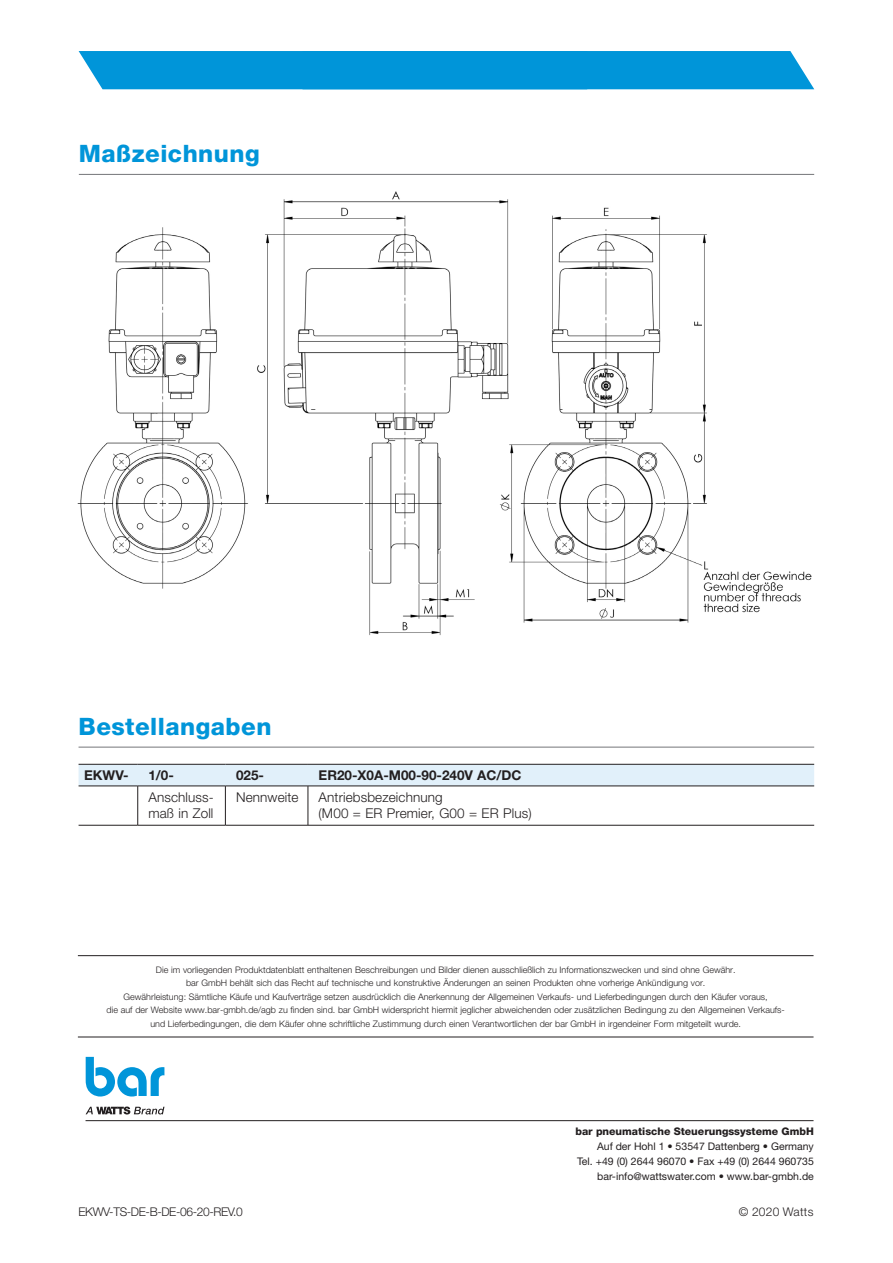
<style>
.page{position:relative;width:893px;height:1263px;background:#fff}
.page>*{position:absolute;margin:0;border:0;box-sizing:border-box;transform-origin:0 0}
.t1{font:800 24px "Helvetica Neue LT Std";letter-spacing:.02em;color:#0095d9}
.t2{font:300 13.5px/16.5px "Helvetica Neue LT Std";letter-spacing:.01em;color:#231f20}
.t3{font:700 13.5px "Helvetica Neue LT Std";color:#231f20}
.t4{font:300 12px "Helvetica Neue LT Std";letter-spacing:-.03em;color:#231f20}
.t5{font:300 12px "Helvetica Neue LT Std";letter-spacing:.02em;color:#231f20}
.t6{font:10.5px/15px "Helvetica Neue LT Std";color:#231f20;text-align:right}
.t7{font:800 10.5px "Helvetica Neue LT Std";color:#231f20}
.t8{font:300 9px/13.5px "Helvetica Neue LT Std";color:#231f20;text-align:center}
</style>
<div class="page">
<hr style="left:86px;top:1120px;width:727px;height:1px;background:#231f20">
<svg style="left:86px;top:1057px;width:78px;height:39px"></svg>
<svg style="left:86px;top:1106px;width:78px;height:8px"></svg>
<hr style="left:78px;top:1037px;width:735px;height:1px;background:#231f20">
<hr style="left:78px;top:955px;width:735px;height:1px;background:#231f20">
<div style="left:79px;top:51px;width:735px;height:38px;background:#0095d9"></div>
<hr style="left:79px;top:174px;width:735px;height:1px;background:#757679">
<hr style="left:79px;top:747px;width:735px;height:1px;background:#757679">
<div style="left:79px;top:765px;width:735px;height:21px;background:#e1f0fa"></div>
<hr style="left:137px;top:786px;width:1px;height:39px;background:#231f20">
<hr style="left:79px;top:764px;width:59px;height:1px;background:#231f20">
<hr style="left:138px;top:764px;width:87px;height:1px;background:#231f20">
<hr style="left:225px;top:764px;width:83px;height:1px;background:#231f20">
<hr style="left:308px;top:764px;width:506px;height:1px;background:#231f20">
<hr style="left:79px;top:786px;width:59px;height:1px;background:#231f20">
<hr style="left:138px;top:786px;width:87px;height:1px;background:#231f20">
<hr style="left:225px;top:786px;width:83px;height:1px;background:#231f20">
<hr style="left:308px;top:786px;width:506px;height:1px;background:#231f20">
<hr style="left:79px;top:825px;width:59px;height:1px;background:#231f20">
<hr style="left:138px;top:825px;width:87px;height:1px;background:#231f20">
<hr style="left:225px;top:825px;width:83px;height:1px;background:#231f20">
<hr style="left:308px;top:825px;width:506px;height:1px;background:#231f20">
<hr style="left:225px;top:786px;width:1px;height:39px;background:#231f20">
<hr style="left:308px;top:786px;width:1px;height:39px;background:#231f20">
<img style="left:77px;top:191px;width:735px;height:444px">
<h1 class="t1" style="left:79px;top:139px;width:182px">Maßzeichnung</h1>
<h1 class="t1" style="left:79px;top:712px;width:194px">Bestellangaben</h1>
<h2 class="t3" style="left:84px;top:767px;width:46px">EKWV-</h2>
<h2 class="t3" style="left:148px;top:767px;width:27px">1/0-</h2>
<h2 class="t3" style="left:236px;top:767px;width:30px">025-</h2>
<h2 class="t3" style="left:319px;top:767px;width:204px">ER20-X0A-M00-90-240V AC/DC</h2>
<h2 class="t2" style="left:148px;top:789px;width:67px">Anschluss&shy;maß in Zoll</h2>
<h2 class="t2" style="left:236px;top:789px;width:64px">Nennweite</h2>
<h2 class="t2" style="left:319px;top:789px;width:215px">Antriebsbezeichnung<br>(M00 = ER Premier, G00 = ER Plus)</h2>
<p class="t8" style="left:107px;top:962px;width:680px">Die im vorliegenden Produktdatenblatt enthaltenen Beschreibungen und Bilder dienen ausschließlich zu Informationszwecken und sind ohne Gewähr.<br>bar GmbH behält sich das Recht auf technische und konstruktive Änderungen an seinen Produkten ohne vorherige Ankündigung vor.<br>Gewährleistung: Sämtliche Käufe und Kaufverträge setzen ausdrücklich die Anerkennung der Allgemeinen Verkaufs- und Lieferbedingungen durch den Käufer voraus,<br>die auf der Website www.bar-gmbh.de/agb zu finden sind. bar GmbH widerspricht hiermit jeglicher abweichenden oder zusätzlichen Bedingung zu den Allgemeinen Verkaufs&shy;und Lieferbedingungen, die dem Käufer ohne schriftliche Zustimmung durch einen Verantwortlichen der bar GmbH in irgendeiner Form mitgeteilt wurde.</p>
<h3 class="t4" style="left:79px;top:1204px;width:166px">EKWV-TS-DE-B-DE-06-20-REV.0</h3>
<p class="t7" style="left:575px;top:1124px;width:240px">bar pneumatische Steuerungssysteme GmbH</p>
<p class="t6" style="left:577px;top:1138px;width:238px">Auf der Hohl 1 • 53547 Dattenberg • Germany<br>Tel. +49 (0) 2644 96070 • Fax +49 (0) 2644 960735 bar-info@wattswater.com • www.bar-gmbh.de</p>
<h3 class="t5" style="left:739px;top:1205px;width:76px">© 2020 Watts</h3>
</div>
